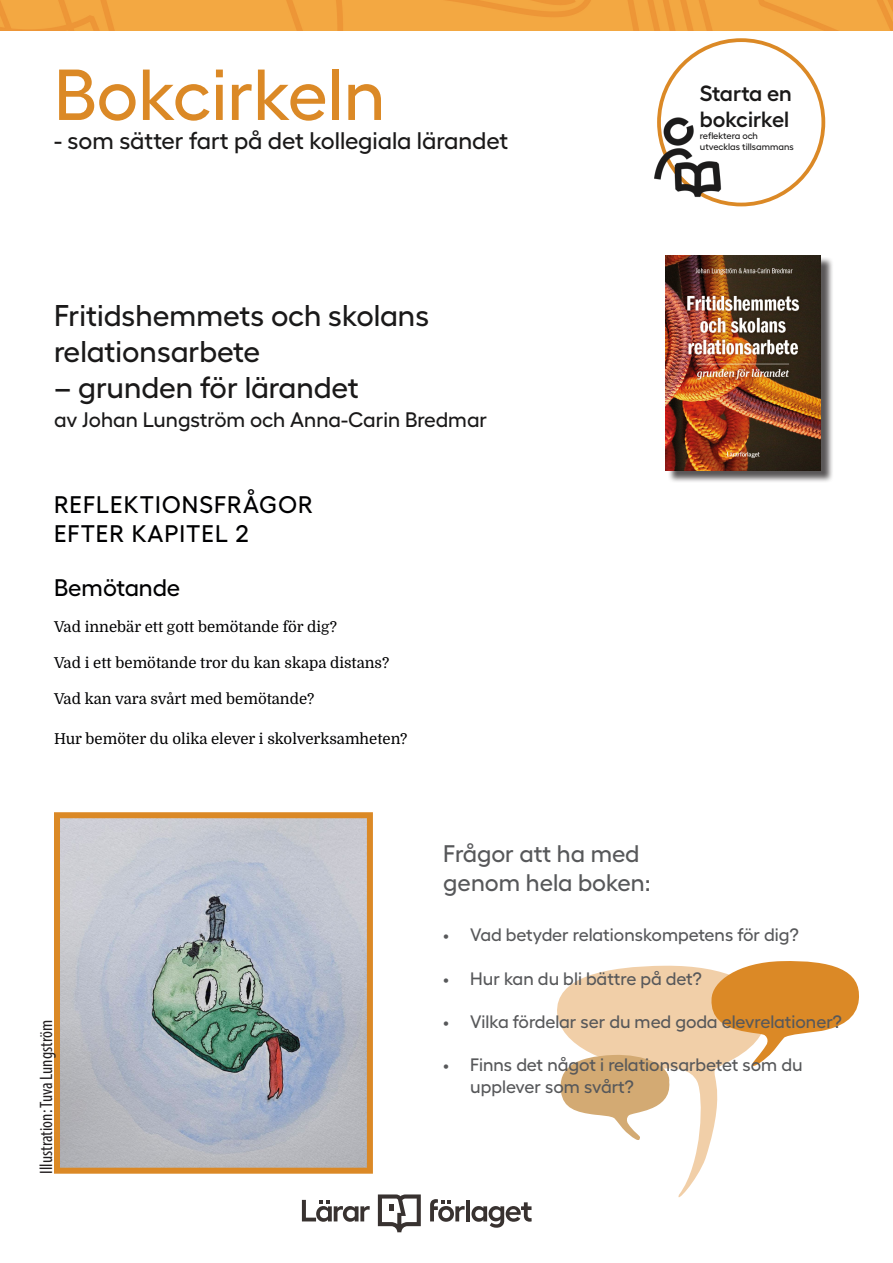
<style>
.page{position:relative;width:893px;height:1263px;background:#fff}
.page>*{position:absolute;margin:0;border:0;box-sizing:border-box;transform-origin:0 0}
.t1{font:500 72px "Hellix";color:#db8926}
.t2{font:500 30px "Hellix";color:#1a1919}
.t3{font:500 24px "Hellix";letter-spacing:-.005em;color:#1a1919}
.t4{font:500 24px "Hellix";letter-spacing:.04em;color:#000002}
.t5{font:500 24px "Hellix";color:#57585a}
.t6{font:500 24px "Hellix";color:#000002}
.t7{font:600 22.05px "Hellix";color:#1a1919}
.t8{font:500 21px "Hellix";color:#1a1919}
.t9{font:500 18px/21.6px "Hellix";color:#57585a}
.t10{font:condensed 18px "Myriad Pro";color:#231f20}
.t11{font:15px "Domine";color:#000002}
.t12{font:500 9.3px "Hellix";color:#1a1919}
</style>
<div class="page">
<svg style="left:302px;top:1200px;width:68px;height:22px"></svg>
<hr style="left:466px;top:1200px;width:4px;height:21px;background:#383230">
<svg style="left:471px;top:1202px;width:61px;height:26px"></svg>
<svg style="left:378px;top:1194px;width:43px;height:38px"></svg>
<svg style="left:430px;top:1199px;width:35px;height:23px"></svg>
<svg style="left:557px;top:965px;width:161px;height:232px;fill:#f1cfa8"></svg>
<svg style="left:710px;top:961px;width:149px;height:107px"></svg>
<svg style="left:558px;top:1054px;width:114px;height:88px"></svg>
<img style="left:61px;top:819px;width:305px;height:348px">
<div style="left:54px;top:812px;width:319px;height:362px;border:6px solid #db8926"></div>
<div style="left:657px;top:38px;width:168px;height:168px;border:4px solid #db8926;border-radius:50%"></div>
<img style="left:654px;top:112px;width:68px;height:87px">
<img style="left:0;top:0;width:893px;height:30px">
<div style="left:667px;top:257px;width:167px;height:226px;background:#231f20;opacity:.75"></div>
<img style="left:665px;top:255px;width:156px;height:215px">
<p class="t1" style="left:54px;top:39px;width:333px">Bokcirkeln</p>
<p class="t3" style="left:54px;top:122px;width:456px">- som sätter fart på det kollegiala lärandet</p>
<p class="t2" style="left:54px;top:292px;width:377px">Fritidshemmets och skolans</p>
<p class="t2" style="left:54px;top:328px;width:208px">relationsarbete</p>
<p class="t2" style="left:54px;top:364px;width:306px">– grunden för lärandet</p>
<p class="t8" style="left:54px;top:403px;width:435px">av Johan Lungström och Anna-Carin Bredmar</p>
<p class="t4" style="left:54px;top:486px;width:260px">REFLEKTIONSFRÅGOR</p>
<p class="t4" style="left:54px;top:515px;width:196px">EFTER KAPITEL 2</p>
<p class="t6" style="left:54px;top:569px;width:128px">Bemötande</p>
<p class="t11" style="left:54px;top:618px;width:284px">Vad innebär ett gott bemötande för dig?</p>
<p class="t11" style="left:54px;top:654px;width:337px">Vad i ett bemötande tror du kan skapa distans?</p>
<p class="t11" style="left:54px;top:690px;width:262px">Vad kan vara svårt med bemötande?</p>
<p class="t11" style="left:54px;top:730px;width:355px">Hur bemöter du olika elever i skolverksamheten?</p>
<p class="t7" style="left:700px;top:76px;width:93px">Starta en</p>
<p class="t7" style="left:700px;top:102px;width:91px">bokcirkel</p>
<p class="t12" style="left:700px;top:128px;width:60px">reflektera och</p>
<p class="t12" style="left:700px;top:139px;width:95px">utvecklas tillsammans</p>
<p class="t10" style="left:35px;top:1174px;width:155px;rotate:-90deg">Illustration: Tuva Lungström</p>
<p class="t5" style="left:443px;top:835px;width:198px">Frågor att ha med</p>
<p class="t5" style="left:443px;top:864px;width:209px">genom hela boken:</p>
<p class="t9" style="left:443px;top:922px;width:357px">• Vad betyder relationskompetens för dig?</p>
<p class="t9" style="left:443px;top:965px;width:260px">• Hur kan du bli bättre på det?</p>
<p class="t9" style="left:443px;top:1009px;width:400px">• Vilka fördelar ser du med goda elevrelationer?</p>
<p class="t9" style="left:470px;top:1052px;width:334px;text-indent:-27px">• Finns det något i relationsarbetet som du upplever som svårt?</p>
</div>
